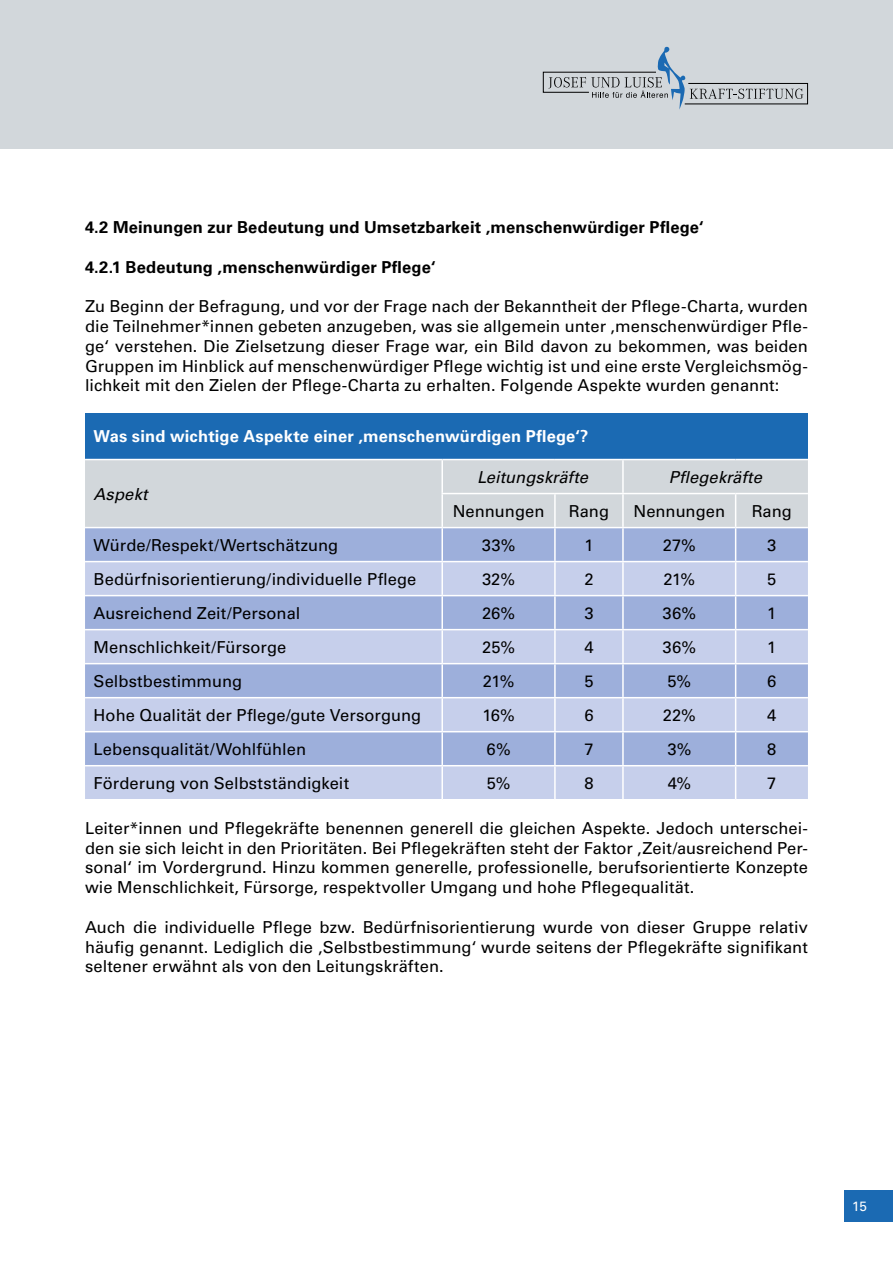
<style>
.page{position:relative;width:893px;height:1263px;background:#fff}
.page>*{position:absolute;margin:0;border:0;box-sizing:border-box;transform-origin:0 0}
.t1{font:16.5px/19.8px "Univers LT Std";letter-spacing:.005em;color:#000;text-align:justify}
.t2{font:700 16.5px "Univers LT Std";letter-spacing:.01em;color:#000}
.t3{font:700 16.5px "Univers LT Std";letter-spacing:.01em;color:#fff}
.t4{font:italic 16.5px "Univers LT Std";letter-spacing:.005em;color:#000}
.t5{font:13.5px "Univers LT Std";color:#fff}
</style>
<div class="page">
<div style="left:0;top:0;width:893px;height:149px;background:#d2d7db"></div>
<svg style="left:543px;top:47px;width:265px;height:63px"></svg>
<div style="left:844px;top:1191px;width:49px;height:31px;background:#1b6ab3"></div>
<div style="left:85px;top:413px;width:723px;height:46px;background:#1b6ab3"></div>
<div style="left:85px;top:460px;width:723px;height:67px;background:#d2d7db"></div>
<div style="left:85px;top:528px;width:723px;height:33px;background:#9dafdb"></div>
<svg style="left:85px;top:562px;width:723px;height:237px;fill:#c6cfeb"></svg>
<hr style="left:441px;top:460px;width:2px;height:33px;background:#fff">
<hr style="left:622px;top:460px;width:2px;height:33px;background:#fff">
<hr style="left:441px;top:493px;width:114px;height:1px;background:#fff">
<hr style="left:441px;top:494px;width:2px;height:33px;background:#fff">
<hr style="left:555px;top:493px;width:68px;height:1px;background:#fff">
<hr style="left:554px;top:494px;width:2px;height:33px;background:#fff">
<hr style="left:623px;top:493px;width:113px;height:1px;background:#fff">
<hr style="left:622px;top:494px;width:2px;height:33px;background:#fff">
<hr style="left:736px;top:493px;width:72px;height:1px;background:#fff">
<hr style="left:735px;top:494px;width:1px;height:33px;background:#fff">
<hr style="left:441px;top:528px;width:2px;height:33px;background:#fff">
<hr style="left:554px;top:528px;width:2px;height:33px;background:#fff">
<hr style="left:622px;top:528px;width:2px;height:33px;background:#fff">
<hr style="left:735px;top:528px;width:1px;height:33px;background:#fff">
<hr style="left:441px;top:562px;width:2px;height:33px;background:#fff">
<hr style="left:554px;top:562px;width:2px;height:33px;background:#fff">
<hr style="left:622px;top:562px;width:2px;height:33px;background:#fff">
<hr style="left:735px;top:562px;width:1px;height:33px;background:#fff">
<hr style="left:85px;top:595px;width:357px;height:1px;background:#fff">
<hr style="left:442px;top:595px;width:113px;height:1px;background:#fff">
<hr style="left:441px;top:596px;width:2px;height:33px;background:#fff">
<hr style="left:555px;top:595px;width:68px;height:1px;background:#fff">
<hr style="left:554px;top:596px;width:2px;height:33px;background:#fff">
<hr style="left:623px;top:595px;width:113px;height:1px;background:#fff">
<hr style="left:622px;top:596px;width:2px;height:33px;background:#fff">
<hr style="left:736px;top:595px;width:72px;height:1px;background:#fff">
<hr style="left:735px;top:596px;width:1px;height:33px;background:#fff">
<hr style="left:85px;top:629px;width:357px;height:1px;background:#fff">
<hr style="left:442px;top:629px;width:113px;height:1px;background:#fff">
<hr style="left:441px;top:630px;width:2px;height:33px;background:#fff">
<hr style="left:555px;top:629px;width:68px;height:1px;background:#fff">
<hr style="left:554px;top:630px;width:2px;height:33px;background:#fff">
<hr style="left:623px;top:629px;width:113px;height:1px;background:#fff">
<hr style="left:622px;top:630px;width:2px;height:33px;background:#fff">
<hr style="left:736px;top:629px;width:72px;height:1px;background:#fff">
<hr style="left:735px;top:630px;width:1px;height:33px;background:#fff">
<hr style="left:85px;top:663px;width:357px;height:1px;background:#fff">
<hr style="left:442px;top:663px;width:113px;height:1px;background:#fff">
<hr style="left:441px;top:664px;width:2px;height:33px;background:#fff">
<hr style="left:555px;top:663px;width:68px;height:1px;background:#fff">
<hr style="left:554px;top:664px;width:2px;height:33px;background:#fff">
<hr style="left:623px;top:663px;width:113px;height:1px;background:#fff">
<hr style="left:622px;top:664px;width:2px;height:33px;background:#fff">
<hr style="left:736px;top:663px;width:72px;height:1px;background:#fff">
<hr style="left:735px;top:664px;width:1px;height:33px;background:#fff">
<hr style="left:85px;top:697px;width:357px;height:1px;background:#fff">
<hr style="left:442px;top:697px;width:113px;height:1px;background:#fff">
<hr style="left:441px;top:698px;width:2px;height:33px;background:#fff">
<hr style="left:555px;top:697px;width:68px;height:1px;background:#fff">
<hr style="left:554px;top:698px;width:2px;height:33px;background:#fff">
<hr style="left:623px;top:697px;width:113px;height:1px;background:#fff">
<hr style="left:622px;top:698px;width:2px;height:33px;background:#fff">
<hr style="left:736px;top:697px;width:72px;height:1px;background:#fff">
<hr style="left:735px;top:698px;width:1px;height:33px;background:#fff">
<hr style="left:85px;top:731px;width:357px;height:1px;background:#fff">
<hr style="left:442px;top:731px;width:113px;height:1px;background:#fff">
<hr style="left:441px;top:732px;width:2px;height:33px;background:#fff">
<hr style="left:555px;top:731px;width:68px;height:1px;background:#fff">
<hr style="left:554px;top:732px;width:2px;height:33px;background:#fff">
<hr style="left:623px;top:731px;width:113px;height:1px;background:#fff">
<hr style="left:622px;top:732px;width:2px;height:33px;background:#fff">
<hr style="left:736px;top:731px;width:72px;height:1px;background:#fff">
<hr style="left:735px;top:732px;width:1px;height:33px;background:#fff">
<hr style="left:85px;top:765px;width:357px;height:1px;background:#fff">
<hr style="left:442px;top:765px;width:113px;height:1px;background:#fff">
<hr style="left:441px;top:766px;width:2px;height:33px;background:#fff">
<hr style="left:555px;top:765px;width:68px;height:1px;background:#fff">
<hr style="left:554px;top:766px;width:2px;height:33px;background:#fff">
<hr style="left:623px;top:765px;width:113px;height:1px;background:#fff">
<hr style="left:622px;top:766px;width:2px;height:33px;background:#fff">
<hr style="left:736px;top:765px;width:72px;height:1px;background:#fff">
<hr style="left:735px;top:766px;width:1px;height:33px;background:#fff">
<p class="t2" style="left:85px;top:218px;width:620px">4.2 Meinungen zur Bedeutung und Umsetzbarkeit ‚menschenwürdiger Pflege‘</p>
<p class="t2" style="left:85px;top:257px;width:352px">4.2.1 Bedeutung ‚menschenwürdiger Pflege‘</p>
<p class="t1" style="left:85px;top:297px;width:724px">Zu Beginn der Befragung, und vor der Frage nach der Bekanntheit der Pflege-Charta, wurden die Teilnehmer*innen gebeten anzugeben, was sie allgemein unter ‚menschenwürdiger Pfle&shy;ge‘ verstehen. Die Zielsetzung dieser Frage war, ein Bild davon zu bekommen, was beiden Gruppen im Hinblick auf menschenwürdiger Pflege wichtig ist und eine erste Vergleichsmög&shy;lichkeit mit den Zielen der Pflege-Charta zu erhalten. Folgende Aspekte wurden genannt:</p>
<p class="t3" style="left:94px;top:427px;width:496px">Was sind wichtige Aspekte einer ‚menschenwürdigen Pflege‘?</p>
<p class="t4" style="left:94px;top:484px;width:56px">Aspekt</p>
<p class="t4" style="left:477px;top:467px;width:112px">Leitungskräfte</p>
<p class="t4" style="left:669px;top:467px;width:95px">Pflegekräfte</p>
<p class="t1" style="left:453px;top:501px;width:93px">Nennungen</p>
<p class="t1" style="left:569px;top:501px;width:42px">Rang</p>
<p class="t1" style="left:633px;top:501px;width:93px">Nennungen</p>
<p class="t1" style="left:752px;top:501px;width:42px">Rang</p>
<p class="t1" style="left:94px;top:535px;width:246px">Würde/Respekt/Wertschätzung</p>
<p class="t1" style="left:482px;top:535px;width:35px">33%</p>
<p class="t1" style="left:584px;top:535px;width:11px">1</p>
<p class="t1" style="left:663px;top:535px;width:35px">27%</p>
<p class="t1" style="left:767px;top:535px;width:11px">3</p>
<p class="t1" style="left:94px;top:569px;width:324px">Bedürfnisorientierung/individuelle Pflege</p>
<p class="t1" style="left:482px;top:569px;width:35px">32%</p>
<p class="t1" style="left:584px;top:569px;width:11px">2</p>
<p class="t1" style="left:663px;top:569px;width:33px">21%</p>
<p class="t1" style="left:767px;top:569px;width:11px">5</p>
<p class="t1" style="left:94px;top:603px;width:208px">Ausreichend Zeit/Personal</p>
<p class="t1" style="left:482px;top:603px;width:35px">26%</p>
<p class="t1" style="left:584px;top:603px;width:11px">3</p>
<p class="t1" style="left:663px;top:603px;width:35px">36%</p>
<p class="t1" style="left:767px;top:603px;width:11px">1</p>
<p class="t1" style="left:94px;top:637px;width:194px">Menschlichkeit/Fürsorge</p>
<p class="t1" style="left:482px;top:637px;width:34px">25%</p>
<p class="t1" style="left:584px;top:637px;width:11px">4</p>
<p class="t1" style="left:663px;top:637px;width:35px">36%</p>
<p class="t1" style="left:767px;top:637px;width:11px">1</p>
<p class="t1" style="left:94px;top:671px;width:150px">Selbstbestimmung</p>
<p class="t1" style="left:483px;top:671px;width:33px">21%</p>
<p class="t1" style="left:584px;top:671px;width:11px">5</p>
<p class="t1" style="left:667px;top:671px;width:25px">5%</p>
<p class="t1" style="left:767px;top:671px;width:11px">6</p>
<p class="t1" style="left:94px;top:705px;width:329px">Hohe Qualität der Pflege/gute Versorgung</p>
<p class="t1" style="left:482px;top:705px;width:34px">16%</p>
<p class="t1" style="left:584px;top:705px;width:11px">6</p>
<p class="t1" style="left:663px;top:705px;width:35px">22%</p>
<p class="t1" style="left:767px;top:705px;width:11px">4</p>
<p class="t1" style="left:94px;top:739px;width:214px">Lebensqualität/Wohlfühlen</p>
<p class="t1" style="left:487px;top:739px;width:26px">6%</p>
<p class="t1" style="left:584px;top:739px;width:11px">7</p>
<p class="t1" style="left:667px;top:739px;width:25px">3%</p>
<p class="t1" style="left:767px;top:739px;width:11px">8</p>
<p class="t1" style="left:94px;top:773px;width:257px">Förderung von Selbstständigkeit</p>
<p class="t1" style="left:487px;top:773px;width:25px">5%</p>
<p class="t1" style="left:584px;top:773px;width:11px">8</p>
<p class="t1" style="left:668px;top:773px;width:25px">4%</p>
<p class="t1" style="left:767px;top:773px;width:11px">7</p>
<p class="t1" style="left:85px;top:818px;width:724px">Leiter*innen und Pflegekräfte benennen generell die gleichen Aspekte. Jedoch unterschei&shy;den sie sich leicht in den Prioritäten. Bei Pflegekräften steht der Faktor ‚Zeit/ausreichend Per&shy;sonal‘ im Vordergrund. Hinzu kommen generelle, professionelle, berufsorientierte Konzepte wie Menschlichkeit, Fürsorge, respektvoller Umgang und hohe Pflegequalität.</p>
<p class="t1" style="left:85px;top:917px;width:724px">Auch die individuelle Pflege bzw. Bedürfnisorientierung wurde von dieser Gruppe relativ häufig genannt. Lediglich die ‚Selbstbestimmung‘ wurde seitens der Pflegekräfte signifikant seltener erwähnt als von den Leitungskräften.</p>
<p class="t5" style="left:852px;top:1198px;width:16px">15</p>
</div>
